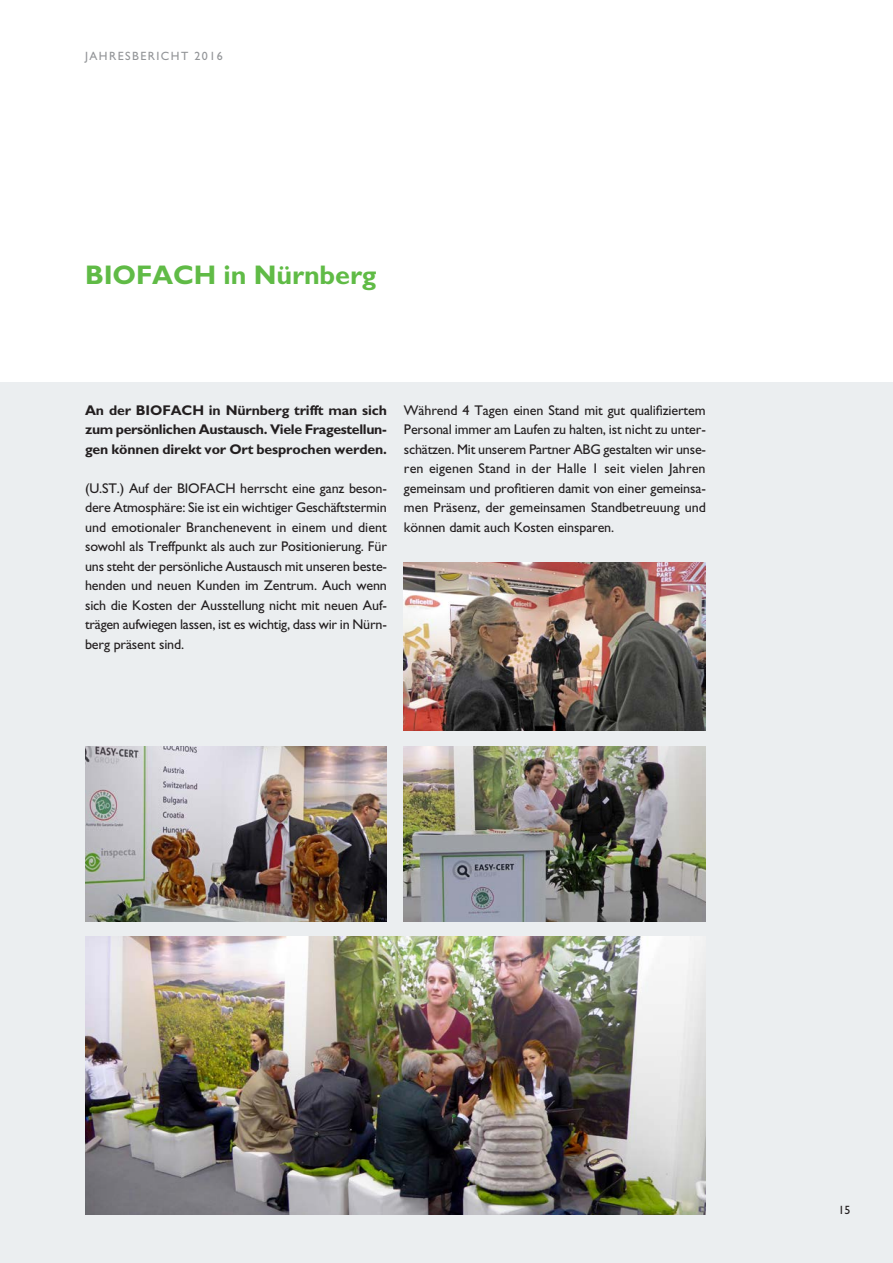
<style>
.page{position:relative;width:893px;height:1263px;background:#fff}
.page>*{position:absolute;margin:0;border:0;box-sizing:border-box;transform-origin:0 0}
.t1{font:700 27px "Gill Sans";letter-spacing:-.005em;color:#60bb46}
.t2{font:14.1px/19.5px "Gill Sans";letter-spacing:-.01em;color:#231f20;text-align:justify}
.t3{font:700 14.1px/19.5px "Gill Sans";letter-spacing:-.01em;color:#231f20;text-align:justify}
.t4{font:12px "Gill Sans";letter-spacing:.12em;color:#939598}
.t5{font:12px "Gill Sans";color:#231f20}
</style>
<div class="page">
<div style="left:0;top:383px;width:893px;height:880px;background:#ebeef0"></div>
<img style="left:85px;top:937px;width:621px;height:277px">
<img style="left:404px;top:746px;width:302px;height:176px">
<img style="left:85px;top:746px;width:302px;height:176px">
<img style="left:404px;top:563px;width:302px;height:168px">
<p class="t4" style="left:85px;top:49px;width:14px">Jahresbericht</p>
<p class="t4" style="left:195px;top:49px;width:30px">2016</p>
<h1 class="t1" style="left:85px;top:259px;width:293px">BIOFACH in Nürnberg</h1>
<p class="t3" style="left:85px;top:400px;width:303px">An der BIOFACH in Nürnberg trifft man sich zum persönlichen Austausch. Viele Fragestellun&shy;gen können direkt vor Ort besprochen werden.</p>
<p class="t2" style="left:85px;top:478px;width:303px">(U.ST.) Auf der BIOFACH herrscht eine ganz beson&shy;dere Atmosphäre: Sie ist ein wichtiger Geschäftstermin und emotionaler Branchenevent in einem und dient sowohl als Treffpunkt als auch zur Positionierung. Für uns steht der persönliche Austausch mit unseren beste&shy;henden und neuen Kunden im Zentrum. Auch wenn sich die Kosten der Ausstellung nicht mit neuen Auf&shy;trägen aufwiegen lassen, ist es wichtig, dass wir in Nürn&shy;berg präsent sind.</p>
<p class="t2" style="left:404px;top:400px;width:304px">Während 4 Tagen einen Stand mit gut qualifiziertem Personal immer am Laufen zu halten, ist nicht zu unter&shy;schätzen. Mit unserem Partner ABG gestalten wir unse&shy;ren eigenen Stand in der Halle 1 seit vielen Jahren gemeinsam und profitieren damit von einer gemeinsa&shy;men Präsenz, der gemeinsamen Standbetreuung und können damit auch Kosten einsparen.</p>
<p class="t5" style="left:839px;top:1203px;width:13px">15</p>
</div>
